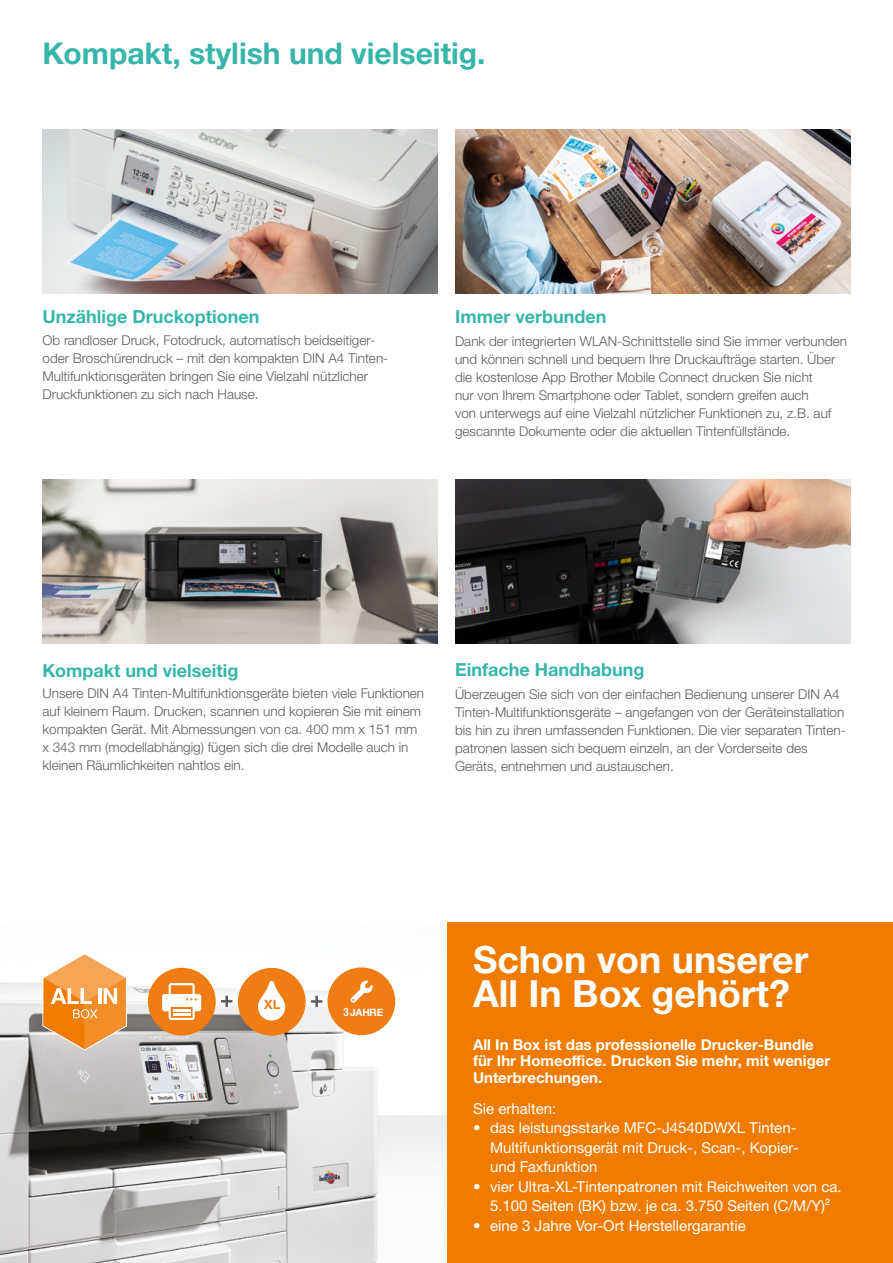
<style>
.page{position:relative;width:893px;height:1263px;background:#fff}
.page>*{position:absolute;margin:0;border:0;box-sizing:border-box;transform-origin:0 0}
.t1{font:700 37.5px/34.5px "Helvetica Neue LTW1 G";color:#fff}
.t2{font:700 30px "Helvetica Neue LTW1 G";color:#36b6aa}
.t3{font:700 18px "Helvetica Neue LTW1 G";color:#36b6aa}
.t4{font:15px/19.5px "Helvetica Neue LTW1 G";color:#fff}
.t5{font:700 15px/16.5px "Helvetica Neue LTW1 G";color:#fff}
.t6{font:300 13.5px/18px "Helvetica Neue LTW1 G";color:#5c5b5b}
.t7{font:700 12.9px "Helvetica Neue LTW1 G";color:#ef7d14}
.t8{font:700 10.2px "Helvetica Neue";letter-spacing:-.02em;color:#fff}
</style>
<div class="page">
<div style="left:446px;top:922px;width:447px;height:341px;background:#ef7c00"></div>
<img style="left:43px;top:480px;width:395px;height:163px">
<img style="left:455px;top:480px;width:395px;height:163px">
<img style="left:0;top:967px;width:446px;height:296px">
<img style="left:43px;top:130px;width:395px;height:164px">
<img style="left:455px;top:130px;width:395px;height:164px">
<svg style="left:42px;top:954px;width:85px;height:96px"></svg>
<svg style="left:148px;top:968px;width:84px;height:67px"></svg>
<svg style="left:238px;top:967px;width:157px;height:69px"></svg>
<h2 class="t2" style="left:43px;top:35px;width:445px">Kompakt, stylish und vielseitig.</h2>
<h3 class="t3" style="left:43px;top:306px;width:219px">Unzählige Druckoptionen</h3>
<p class="t6" style="left:43px;top:331px;width:347px">Ob randloser Druck, Fotodruck, automatisch beidseitiger&shy;oder Broschürendruck – mit den kompakten DIN A4 Tinten-Multifunktionsgeräten bringen Sie eine Vielzahl nützlicher Druckfunktionen zu sich nach Hause.</p>
<h3 class="t3" style="left:455px;top:306px;width:153px">Immer verbunden</h3>
<p class="t6" style="left:455px;top:332px;width:394px">Dank der integrierten WLAN-Schnittstelle sind Sie immer verbunden und können schnell und bequem Ihre Druckaufträge starten. Über die kostenlose App Brother Mobile Connect drucken Sie nicht<br>nur von Ihrem Smartphone oder Tablet, sondern greifen auch<br>von unterwegs auf eine Vielzahl nützlicher Funktionen zu, z.B. auf gescannte Dokumente oder die aktuellen Tintenfüllstände.</p>
<h3 class="t3" style="left:43px;top:659px;width:197px">Kompakt und vielseitig</h3>
<p class="t6" style="left:43px;top:684px;width:383px">Unsere DIN A4 Tinten-Multifunktionsgeräte bieten viele Funktionen auf kleinem Raum. Drucken, scannen und kopieren Sie mit einem kompakten Gerät. Mit Abmessungen von ca. 400 mm x 151 mm x 343 mm (modellabhängig) fügen sich die drei Modelle auch in kleinen Räumlichkeiten nahtlos ein.</p>
<h3 class="t3" style="left:455px;top:658px;width:191px">Einfache Handhabung</h3>
<p class="t6" style="left:455px;top:685px;width:392px">Überzeugen Sie sich von der einfachen Bedienung unserer DIN A4<br>Tinten-Multifunktionsgeräte – angefangen von der Geräteinstallation bis hin zu ihren umfassenden Funktionen. Die vier separaten Tinten&shy;patronen lassen sich bequem einzeln, an der Vorderseite des Geräts, entnehmen und austauschen.</p>
<p class="t7" style="left:264px;top:996px;width:18px">XL</p>
<p class="t8" style="left:350px;top:1004px;width:35px">JAHRE</p>
<h1 class="t1" style="left:473px;top:942px;width:337px">Schon von unserer<br>All In Box gehört?</h1>
<p class="t5" style="left:473px;top:1036px;width:359px">All In Box ist das professionelle Drucker-Bundle für Ihr Homeoffice. Drucken Sie mehr, mit weniger<br>Unterbrechungen.</p>
<p class="t4" style="left:473px;top:1098px;width:85px">Sie erhalten:</p>
<p class="t4" style="left:490px;top:1118px;width:310px;text-indent:-17px">• das leistungsstarke MFC-J4540DWXL Tinten-<br>Multifunktionsgerät mit Druck-, Scan-, Kopier&shy;und Faxfunktion</p>
<p class="t4" style="left:473px;top:1176px;width:370px;text-align:center">• vier Ultra-XL-Tintenpatronen mit Reichweiten von ca.<br>5.100 Seiten (BK) bzw. je ca. 3.750 Seiten (C/M/Y)²</p>
<p class="t4" style="left:473px;top:1215px;width:274px">• eine 3 Jahre Vor-Ort Herstellergarantie</p>
</div>
